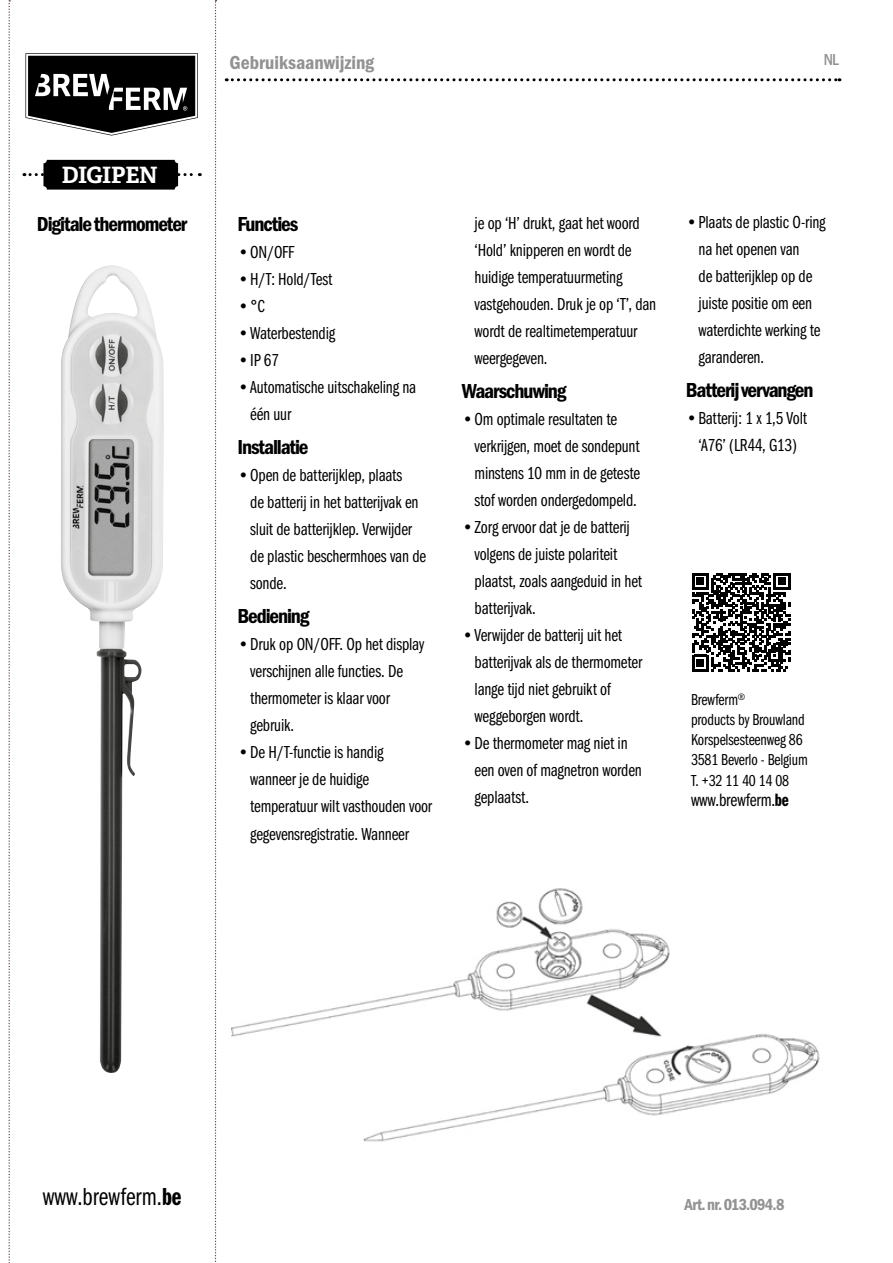
<style>
.page{position:relative;width:893px;height:1263px;background:#fff}
.page>*{position:absolute;margin:0;border:0;box-sizing:border-box;transform-origin:0 0}
.t1{font:25.5px "Franklin Gothic URW Com Boo";color:#000}
.t2{font:700 22.5px "Adelle PE";letter-spacing:-.02em;color:#fff}
.t3{font:21px "Franklin Gothic URW Con Dem";letter-spacing:-.055em;color:#000}
.t4{font:19.5px "Franklin Gothic URW Con Dem";color:#929292}
.t5{font:18.45px "Franklin Gothic URW Com Boo";letter-spacing:-.01em;color:#000}
.t6{font:18px/27px "Franklin Gothic URW Com Boo";letter-spacing:-.01em;color:#000}
.t7{font:16.5px/20.1px "Franklin Gothic URW Com Boo";letter-spacing:-.01em;color:#000}
.t8{font:16.5px "Franklin Gothic URW Con Dem";letter-spacing:-.045em;color:#929292}
.t9{font:500 16.5px "Franklin Gothic URW Con";color:#929292}
.s1{font-family:"Franklin Gothic URW Com Dem"}
</style>
<div class="page">
<svg style="left:24px;top:173px;width:176px;height:3px"></svg>
<div style="left:43px;top:160px;width:135px;height:30px;background:#000;border-radius:3px"></div>
<svg style="left:25px;top:53px;width:173px;height:83px"></svg>
<svg style="left:215px;top:0;width:1px;height:1262px"></svg>
<svg style="left:9px;top:0;width:1px;height:1263px"></svg>
<img style="left:61px;top:265px;width:103px;height:808px">
<svg style="left:226px;top:78px;width:614px;height:3px"></svg>
<svg style="left:692px;top:573px;width:98px;height:98px"></svg>
<img style="left:231px;top:888px;width:589px;height:254px">
<p class="t2" style="left:62px;top:159px;width:98px">DIGIPEN</p>
<p class="t4" style="left:230px;top:49px;width:146px">Gebruiksaanwijzing</p>
<p class="t9" style="left:824px;top:49px;width:17px">NL</p>
<p class="t3" style="left:37px;top:210px;width:152px">Digitale thermometer</p>
<p class="t3" style="left:237px;top:210px;width:62px">Functies</p>
<p class="t6" style="left:237px;top:239px;width:58px">•ON/OFF</p>
<p class="t6" style="left:237px;top:266px;width:97px">•H/T: Hold/Test</p>
<p class="t6" style="left:237px;top:293px;width:29px">•°C</p>
<p class="t6" style="left:237px;top:320px;width:99px">•Waterbestendig</p>
<p class="t6" style="left:237px;top:347px;width:43px">•IP 67</p>
<p class="t6" style="left:250px;top:374px;width:167px;text-indent:-13px">•Automatische uitschakeling na één uur</p>
<p class="t3" style="left:237px;top:433px;width:73px">Installatie</p>
<p class="t6" style="left:250px;top:462px;width:177px;text-indent:-13px">•Open de batterijklep, plaats<br>de batterij in het batterijvak en sluit de batterijklep. Verwijder de plastic beschermhoes van de sonde.</p>
<p class="t3" style="left:237px;top:602px;width:73px">Bediening</p>
<p class="t6" style="left:250px;top:631px;width:175px;text-indent:-13px">•Druk op ON/OFF. Op het display verschijnen alle functies. De thermometer is klaar voor gebruik.</p>
<p class="t6" style="left:250px;top:739px;width:183px;text-indent:-13px">•De H/T-functie is handig wanneer je de huidige temperatuur wilt vasthouden voor gegevensregistratie. Wanneer</p>
<p class="t6" style="left:475px;top:209px;width:183px">je op ‘H’ drukt, gaat het woord ‘Hold’ knipperen en wordt de huidige temperatuurmeting vastgehouden. Druk je op ‘T’, dan wordt de realtimetemperatuur weergegeven.</p>
<p class="t3" style="left:462px;top:377px;width:106px">Waarschuwing</p>
<p class="t6" style="left:475px;top:406px;width:167px;text-indent:-13px">•Om optimale resultaten te verkrijgen, moet de sondepunt minstens 10 mm in de geteste stof worden ondergedompeld.</p>
<p class="t6" style="left:475px;top:514px;width:169px;text-indent:-13px">•Zorg ervoor dat je de batterij volgens de juiste polariteit plaatst, zoals aangeduid in het batterijvak.</p>
<p class="t6" style="left:475px;top:622px;width:169px;text-indent:-13px">•Verwijder de batterij uit het batterijvak als de thermometer lange tijd niet gebruikt of weggeborgen wordt.</p>
<p class="t6" style="left:475px;top:730px;width:169px;text-indent:-13px">•De thermometer mag niet in een oven of magnetron worden geplaatst.</p>
<p class="t6" style="left:698px;top:209px;width:129px;text-indent:-13px">•Plaats de plastic O-ring na het openen van<br>de batterijklep op de juiste positie om een waterdichte werking te garanderen.</p>
<p class="t3" style="left:686px;top:376px;width:129px">Batterij vervangen</p>
<p class="t6" style="left:686px;top:405px;width:123px;text-align:center">•Batterij: 1 x 1,5 Volt ‘A76’ (LR44, G13)</p>
<p class="t7" style="left:691px;top:690px;width:118px">Brewferm<sup>®<br></sup>products by Brouwland<br>Korspelsesteenweg 86<br>3581 Beverlo - Belgium<br>T. +32 11 40 14 08</p>
<p class="t5" style="left:691px;top:790px;width:99px">www.brewferm.<span class="s1">be</span></p>
<h1 class="t1" style="left:43px;top:1183px;width:140px">www.brewferm.<span class="s1">be</span></h1>
<p class="t8" style="left:684px;top:1193px;width:101px">Art. nr. 013.094.8</p>
</div>
